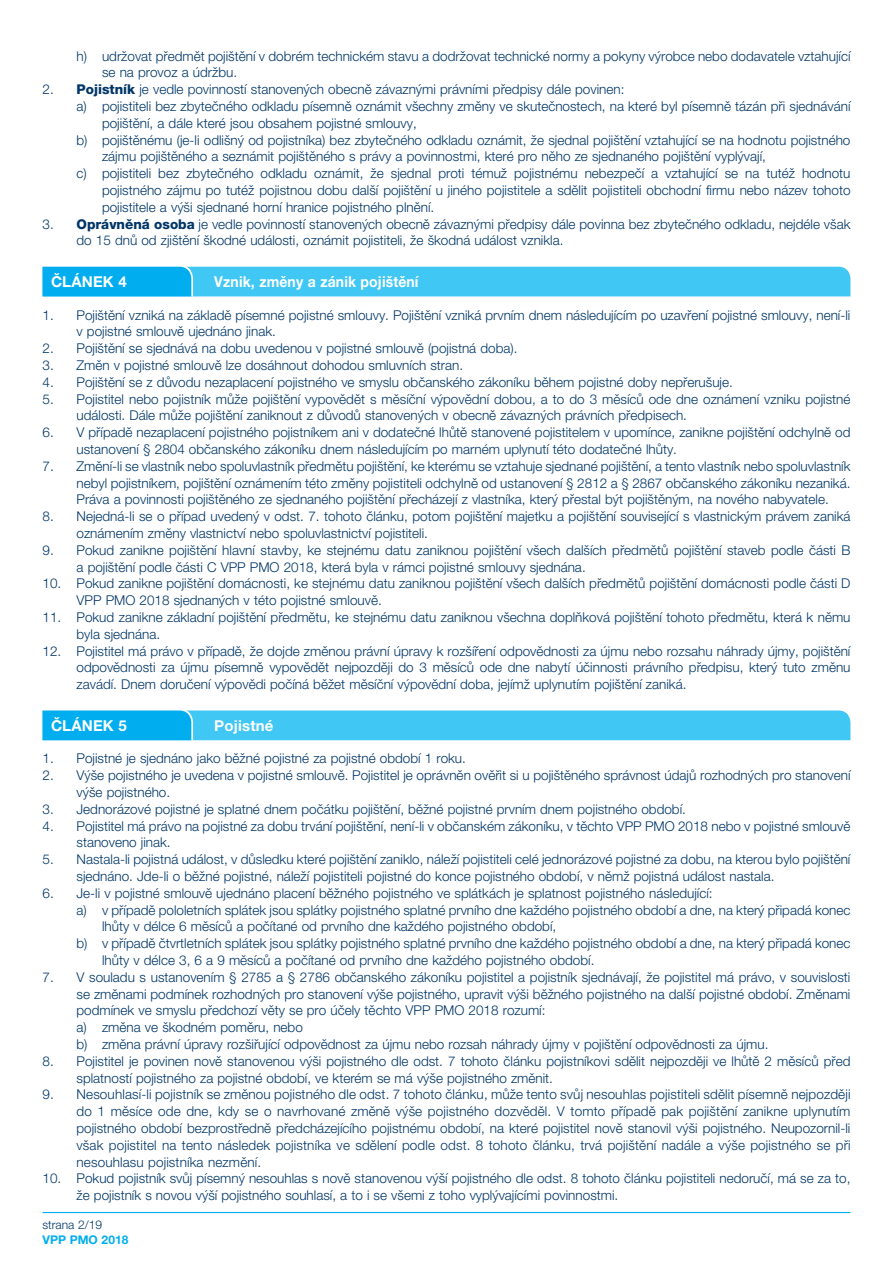
<style>
.page{position:relative;width:893px;height:1263px;background:#fff}
.page>*{position:absolute;margin:0;border:0;box-sizing:border-box;transform-origin:0 0}
.t1{font:700 15px "Helvetica Neue LT Pro";letter-spacing:.01em;color:#fff;scale:.93 1}
.t2{font:700 15px "Helvetica Neue LT Pro";letter-spacing:.01em;color:#fff}
.t3{font:300 13.5px/16.8px "Helvetica Neue LT Pro";color:#003667}
.t4{font:300 12px "Helvetica Neue LT Pro";color:#003667}
.t5{font:700 12px "Helvetica Neue LT Pro";color:#00aeef}
.s1{font-weight:800}
</style>
<div class="page">
<hr style="left:43px;top:1212px;width:807px;height:1px;background:#00aeef">
<svg style="left:43px;top:266px;width:807px;height:30px;background:#39c3f3"></svg>
<svg style="left:43px;top:710px;width:807px;height:30px;background:#37c3f3"></svg>
<p class="t3" style="left:102px;top:47px;width:750px;text-indent:-26px">h) udržovat předmět pojištění v dobrém technickém stavu a dodržovat technické normy a pokyny výrobce nebo dodavatele vztahující se na provoz a údržbu.</p>
<p class="t3" style="left:43px;top:81px;width:583px">2. <span class="s1">Pojistník</span> je vedle povinností stanovených obecně závaznými právními předpisy dále povinen:</p>
<p class="t3" style="left:77px;top:98px;width:775px">a) pojistiteli bez zbytečného odkladu písemně oznámit všechny změny ve skutečnostech, na které byl písemně tázán při sjednávání</p>
<p class="t3" style="left:102px;top:114px;width:316px">pojištění, a dále které jsou obsahem pojistné smlouvy,</p>
<p class="t3" style="left:77px;top:131px;width:775px">b) pojištěnému (je-li odlišný od pojistníka) bez zbytečného odkladu oznámit, že sjednal pojištění vztahující se na hodnotu pojistného</p>
<p class="t3" style="left:102px;top:148px;width:665px">zájmu pojištěného a seznámit pojištěného s právy a povinnostmi, které pro něho ze sjednaného pojištění vyplývají,</p>
<p class="t3" style="left:77px;top:165px;width:775px">c) pojistiteli bez zbytečného odkladu oznámit, že sjednal proti témuž pojistnému nebezpečí a vztahující se na tutéž hodnotu</p>
<p class="t3" style="left:102px;top:182px;width:750px">pojistného zájmu po tutéž pojistnou dobu další pojištění u jiného pojistitele a sdělit pojistiteli obchodní firmu nebo název tohoto</p>
<p class="t3" style="left:102px;top:198px;width:331px">pojistitele a výši sjednané horní hranice pojistného plnění.</p>
<p class="t3" style="left:77px;top:215px;width:775px;text-indent:-34px">3. <span class="s1">Oprávněná osoba</span> je vedle povinností stanovených obecně závaznými předpisy dále povinna bez zbytečného odkladu, nejdéle však do 15 dnů od zjištění škodné události, oznámit pojistiteli, že škodná událost vznikla.</p>
<p class="t2" style="left:51px;top:272px;width:77px">ČLÁNEK 4</p>
<p class="t1" style="left:214px;top:272px;width:221px">Vznik, změny a zánik pojištění</p>
<p class="t3" style="left:77px;top:306px;width:775px;text-indent:-34px">1. Pojištění vzniká na základě písemné pojistné smlouvy. Pojištění vzniká prvním dnem následujícím po uzavření pojistné smlouvy, není-li v pojistné smlouvě ujednáno jinak.</p>
<p class="t3" style="left:43px;top:340px;width:474px">2. Pojištění se sjednává na dobu uvedenou v pojistné smlouvě (pojistná doba).</p>
<p class="t3" style="left:43px;top:357px;width:419px">3. Změn v pojistné smlouvě lze dosáhnout dohodou smluvních stran.</p>
<p class="t3" style="left:43px;top:373px;width:689px">4. Pojištění se z důvodu nezaplacení pojistného ve smyslu občanského zákoníku během pojistné doby nepřerušuje.</p>
<p class="t3" style="left:77px;top:390px;width:775px;text-indent:-34px">5. Pojistitel nebo pojistník může pojištění vypovědět s měsíční výpovědní dobou, a to do 3 měsíců ode dne oznámení vzniku pojistné události. Dále může pojištění zaniknout z důvodů stanovených v obecně závazných právních předpisech.</p>
<p class="t3" style="left:77px;top:424px;width:775px;text-indent:-34px">6. V případě nezaplacení pojistného pojistníkem ani v dodatečné lhůtě stanovené pojistitelem v upomínce, zanikne pojištění odchylně od ustanovení § 2804 občanského zákoníku dnem následujícím po marném uplynutí této dodatečné lhůty.</p>
<p class="t3" style="left:77px;top:457px;width:775px;text-indent:-34px">7. Změní-li se vlastník nebo spoluvlastník předmětu pojištění, ke kterému se vztahuje sjednané pojištění, a tento vlastník nebo spoluvlastník nebyl pojistníkem, pojištění oznámením této změny pojistiteli odchylně od ustanovení § 2812 a § 2867 občanského zákoníku nezaniká.<br>Práva a povinnosti pojištěného ze sjednaného pojištění přecházejí z vlastníka, který přestal být pojištěným, na nového nabyvatele.</p>
<p class="t3" style="left:77px;top:508px;width:775px;text-indent:-34px">8. Nejedná-li se o případ uvedený v odst. 7. tohoto článku, potom pojištění majetku a pojištění související s vlastnickým právem zaniká oznámením změny vlastnictví nebo spoluvlastnictví pojistiteli.</p>
<p class="t3" style="left:77px;top:541px;width:775px;text-indent:-34px">9. Pokud zanikne pojištění hlavní stavby, ke stejnému datu zaniknou pojištění všech dalších předmětů pojištění staveb podle části B a pojištění podle části C VPP PMO 2018, která byla v rámci pojistné smlouvy sjednána.</p>
<p class="t3" style="left:77px;top:575px;width:775px;text-indent:-34px">10. Pokud zanikne pojištění domácnosti, ke stejnému datu zaniknou pojištění všech dalších předmětů pojištění domácnosti podle části D<br>VPP PMO 2018 sjednaných v této pojistné smlouvě.</p>
<p class="t3" style="left:77px;top:608px;width:775px;text-indent:-34px">11. Pokud zanikne základní pojištění předmětu, ke stejnému datu zaniknou všechna doplňková pojištění tohoto předmětu, která k němu byla sjednána.</p>
<p class="t3" style="left:77px;top:642px;width:775px;text-align:justify;text-indent:-34px">12. Pojistitel má právo v případě, že dojde změnou právní úpravy k rozšíření odpovědnosti za újmu nebo rozsahu náhrady újmy, pojištění odpovědnosti za újmu písemně vypovědět nejpozději do 3 měsíců ode dne nabytí účinnosti právního předpisu, který tuto změnu zavádí. Dnem doručení výpovědi počíná běžet měsíční výpovědní doba, jejímž uplynutím pojištění zaniká.</p>
<p class="t2" style="left:51px;top:716px;width:77px">ČLÁNEK 5</p>
<p class="t2" style="left:214px;top:716px;width:61px">Pojistné</p>
<p class="t3" style="left:43px;top:750px;width:422px">1. Pojistné je sjednáno jako běžné pojistné za pojistné období 1 roku.</p>
<p class="t3" style="left:77px;top:767px;width:775px;text-indent:-34px">2. Výše pojistného je uvedena v pojistné smlouvě. Pojistitel je oprávněn ověřit si u pojištěného správnost údajů rozhodných pro stanovení výše pojistného.</p>
<p class="t3" style="left:43px;top:800px;width:642px">3. Jednorázové pojistné je splatné dnem počátku pojištění, běžné pojistné prvním dnem pojistného období.</p>
<p class="t3" style="left:77px;top:817px;width:775px;text-indent:-34px">4. Pojistitel má právo na pojistné za dobu trvání pojištění, není-li v občanském zákoníku, v těchto VPP PMO 2018 nebo v pojistné smlouvě stanoveno jinak.</p>
<p class="t3" style="left:77px;top:851px;width:775px;text-indent:-34px">5. Nastala-li pojistná událost, v důsledku které pojištění zaniklo, náleží pojistiteli celé jednorázové pojistné za dobu, na kterou bylo pojištění sjednáno. Jde-li o běžné pojistné, náleží pojistiteli pojistné do konce pojistného období, v němž pojistná událost nastala.</p>
<p class="t3" style="left:43px;top:884px;width:672px">6. Je-li v pojistné smlouvě ujednáno placení běžného pojistného ve splátkách je splatnost pojistného následující:</p>
<p class="t3" style="left:77px;top:901px;width:775px">a) v případě pololetních splátek jsou splátky pojistného splatné prvního dne každého pojistného období a dne, na který připadá konec</p>
<p class="t3" style="left:102px;top:918px;width:456px">lhůty v délce 6 měsíců a počítané od prvního dne každého pojistného období,</p>
<p class="t3" style="left:77px;top:935px;width:775px">b) v případě čtvrtletních splátek jsou splátky pojistného splatné prvního dne každého pojistného období a dne, na který připadá konec</p>
<p class="t3" style="left:102px;top:951px;width:491px">lhůty v délce 3, 6 a 9 měsíců a počítané od prvního dne každého pojistného období.</p>
<p class="t3" style="left:77px;top:968px;width:775px;text-indent:-34px">7. V souladu s ustanovením § 2785 a § 2786 občanského zákoníku pojistitel a pojistník sjednávají, že pojistitel má právo, v souvislosti se změnami podmínek rozhodných pro stanovení výše pojistného, upravit výši běžného pojistného na další pojistné období. Změnami podmínek ve smyslu předchozí věty se pro účely těchto VPP PMO 2018 rozumí:<br>a) změna ve škodném poměru, nebo<br>b) změna právní úpravy rozšiřující odpovědnost za újmu nebo rozsah náhrady újmy v pojištění odpovědnosti za újmu.</p>
<p class="t3" style="left:77px;top:1052px;width:775px;text-indent:-34px">8. Pojistitel je povinen nově stanovenou výši pojistného dle odst. 7 tohoto článku pojistníkovi sdělit nejpozději ve lhůtě 2 měsíců před splatností pojistného za pojistné období, ve kterém se má výše pojistného změnit.</p>
<p class="t3" style="left:77px;top:1086px;width:775px;text-align:justify;text-indent:-34px">9. Nesouhlasí-li pojistník se změnou pojistného dle odst. 7 tohoto článku, může tento svůj nesouhlas pojistiteli sdělit písemně nejpozději do 1 měsíce ode dne, kdy se o navrhované změně výše pojistného dozvěděl. V tomto případě pak pojištění zanikne uplynutím pojistného období bezprostředně předcházejícího pojistnému období, na které pojistitel nově stanovil výši pojistného. Neupozornil-li však pojistitel na tento následek pojistníka ve sdělení podle odst. 8 tohoto článku, trvá pojištění nadále a výše pojistného se při nesouhlasu pojistníka nezmění.</p>
<p class="t3" style="left:77px;top:1170px;width:775px;text-indent:-34px">10. Pokud pojistník svůj písemný nesouhlas s nově stanovenou výší pojistného dle odst. 8 tohoto článku pojistiteli nedoručí, má se za to, že pojistník s novou výší pojistného souhlasí, a to i se všemi z toho vyplývajícími povinnostmi.</p>
<p class="t4" style="left:43px;top:1218px;width:61px">strana 2/19</p>
<p class="t5" style="left:43px;top:1232px;width:87px">VPP PMO 2018</p>
</div>
